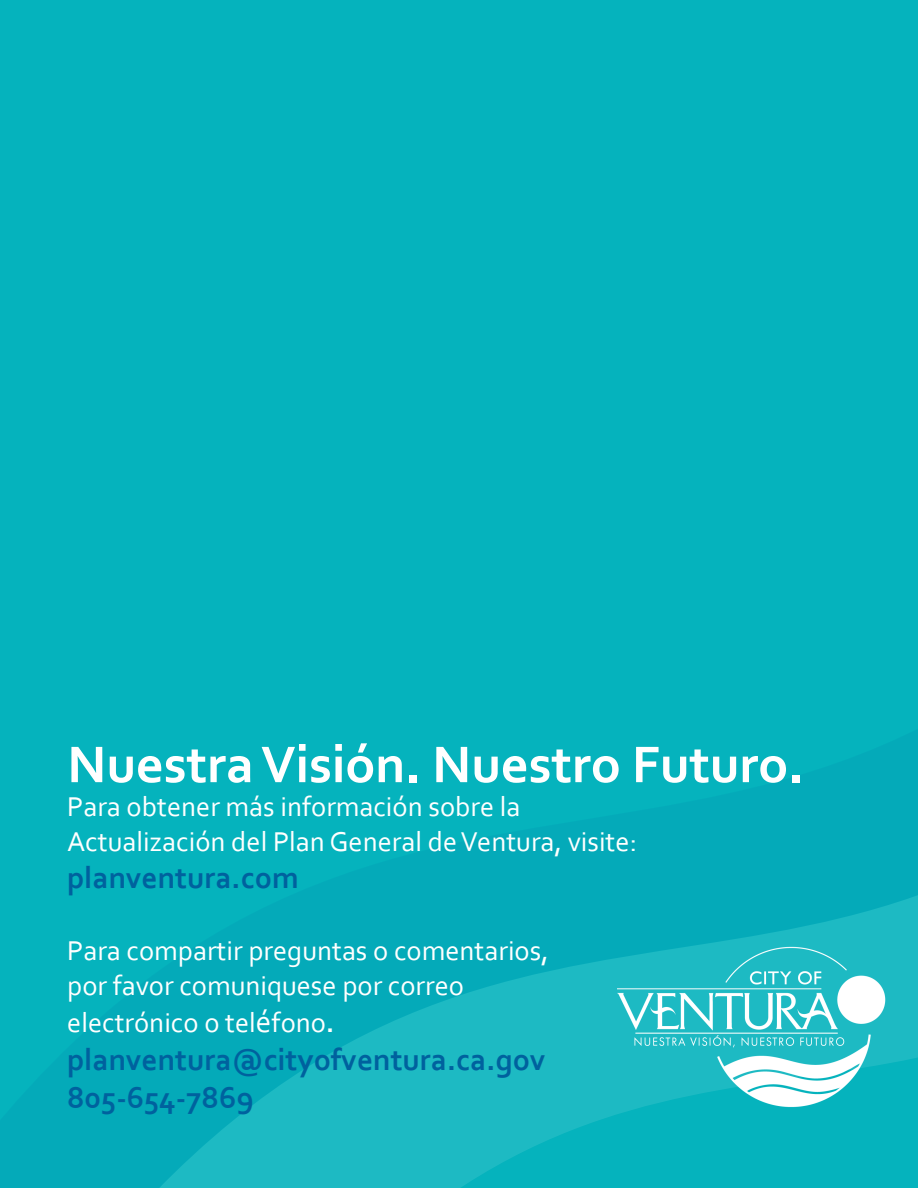
<style>
.page{position:relative;width:918px;height:1188px;background:#05b3bd}
.page>*{position:absolute;margin:0;border:0;box-sizing:border-box;transform-origin:0 0}
.t1{font:700 54px "Corbel";color:#fff}
.t2{font:700 31.5px "Corbel";color:#00619e}
.t3{font:28.5px "Corbel";color:#fff}
.s1{font-size:31.5px}
.s2{font-weight:700}
</style>
<div class="page">
<svg style="left:160px;top:1079px;width:130px;height:109px;fill:#1dbac3"></svg>
<svg style="left:290px;top:895px;width:628px;height:293px"></svg>
<img style="left:618px;top:940px;width:277px;height:176px">
<p class="t1" style="left:67px;top:731px;width:738px">Nuestra Visión. Nuestro Futuro.</p>
<p class="t3" style="left:67px;top:789px;width:455px">Para obtener más información sobre la</p>
<p class="t3" style="left:67px;top:823px;width:572px">Actualización del Plan General de Ventura, visite:</p>
<p class="t2" style="left:67px;top:858px;width:233px">planventura.com</p>
<p class="t3" style="left:67px;top:933px;width:483px">Para compartir preguntas o comentarios,</p>
<p class="t3" style="left:67px;top:967px;width:398px">por favor comuniquese por correo</p>
<p class="t3" style="left:67px;top:1005px;width:269px">electrónico o tel<span class="s1">é</span>fono<span class="s2">.</span></p>
<p class="t2" style="left:67px;top:1040px;width:480px">planventura@cityofventura.ca.gov</p>
<p class="t2" style="left:67px;top:1078px;width:188px">805-654-7869</p>
</div>
